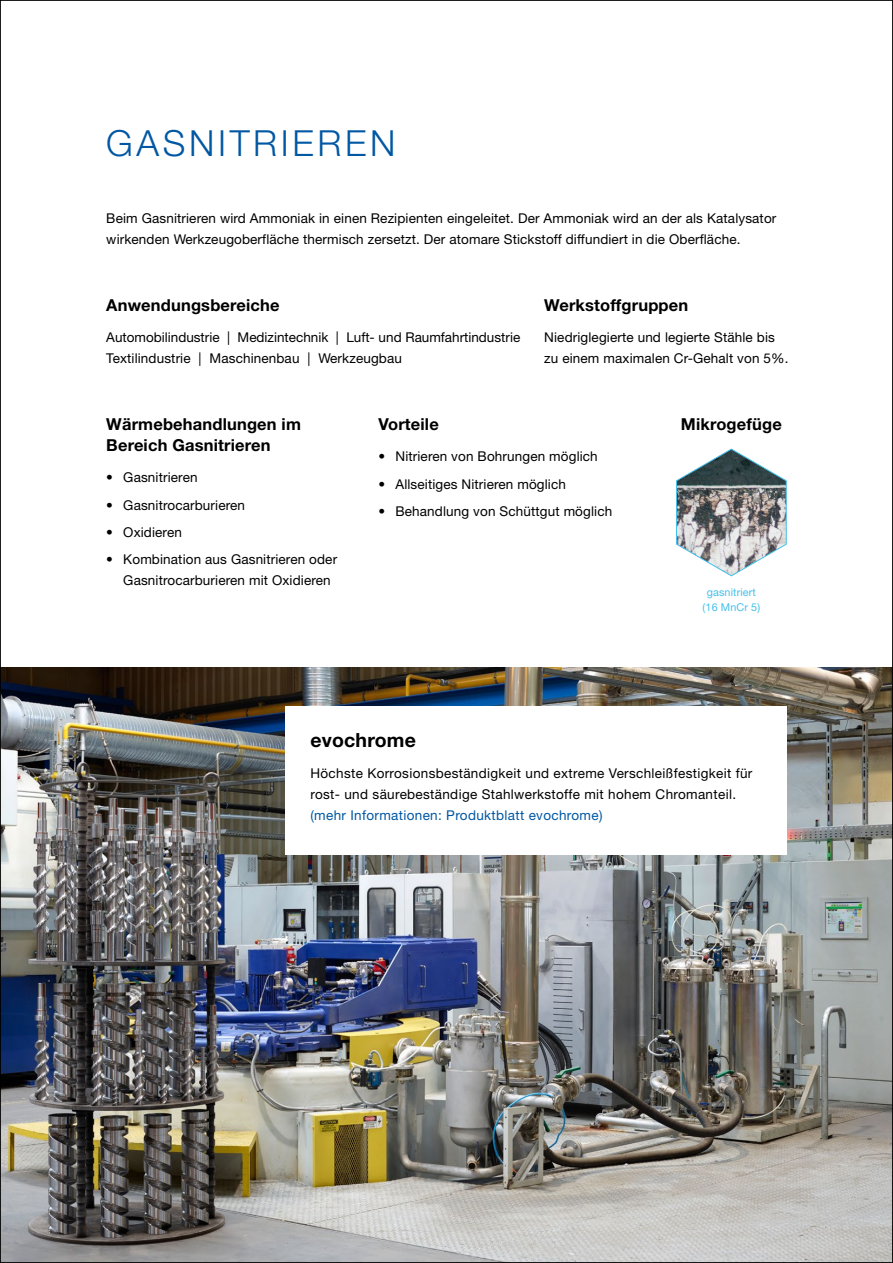
<style>
.page{position:relative;width:893px;height:1263px;background:#fff}
.page>*{position:absolute;margin:0;border:0;box-sizing:border-box;transform-origin:0 0}
.t1{font:300 36px "Helvetica Neue";letter-spacing:.1em;color:#0057a3}
.t2{font:700 19.5px "Helvetica Neue";letter-spacing:.01em;color:#000}
.t3{font:700 16.5px/21px "Helvetica Neue";letter-spacing:.01em;color:#000}
.t4{font:13.5px/21px "Helvetica Neue";letter-spacing:.01em;color:#000}
.t5{font:13.5px "Helvetica Neue";letter-spacing:.025em;color:#0057a3}
.t6{font:10.8px/14.9px "Helvetica Neue";letter-spacing:.01em;color:#45c0eb;text-align:center}
</style>
<div class="page">
<img style="left:676px;top:448px;width:111px;height:129px">
<img style="left:2px;top:668px;width:889px;height:593px">
<div style="left:285px;top:706px;width:502px;height:149px;background:#fff"></div>
<svg style="left:892px;top:0;width:1px;height:1263px"></svg>
<h1 class="t1" style="left:106px;top:121px;width:291px">GASNITRIEREN</h1>
<p class="t4" style="left:106px;top:208px;width:672px">Beim Gasnitrieren wird Ammoniak in einen Rezipienten eingeleitet. Der Ammoniak wird an der als Katalysator wirkenden Werkzeugoberfläche thermisch zersetzt. Der atomare Stickstoff diffundiert in die Oberfläche.</p>
<p class="t3" style="left:106px;top:294px;width:175px">Anwendungsbereiche</p>
<p class="t4" style="left:106px;top:327px;width:416px">Automobilindustrie | Medizintechnik | Luft- und Raumfahrtindustrie<br>Textilindustrie | Maschinenbau | Werkzeugbau</p>
<p class="t3" style="left:544px;top:294px;width:145px">Werkstoffgruppen</p>
<p class="t4" style="left:544px;top:327px;width:246px">Niedriglegierte und legierte Stähle bis zu einem maximalen Cr-Gehalt von 5%.</p>
<p class="t3" style="left:106px;top:413px;width:196px">Wärmebehandlungen im<br>Bereich Gasnitrieren</p>
<p class="t4" style="left:106px;top:467px;width:93px">• Gasnitrieren</p>
<p class="t4" style="left:106px;top:494px;width:140px">• Gasnitrocarburieren</p>
<p class="t4" style="left:106px;top:521px;width:77px">• Oxidieren</p>
<p class="t4" style="left:123px;top:549px;width:215px;text-indent:-17px">• Kombination aus Gasnitrieren oder<br>Gasnitrocarburieren mit Oxidieren</p>
<p class="t3" style="left:378px;top:413px;width:62px">Vorteile</p>
<p class="t4" style="left:378px;top:446px;width:221px">• Nitrieren von Bohrungen möglich</p>
<p class="t4" style="left:378px;top:473px;width:189px">• Allseitiges Nitrieren möglich</p>
<p class="t4" style="left:378px;top:500px;width:235px">• Behandlung von Schüttgut möglich</p>
<p class="t3" style="left:681px;top:413px;width:102px">Mikrogefüge</p>
<p class="t6" style="left:703px;top:584px;width:59px">gasnitriert (16 MnCr 5)</p>
<h2 class="t2" style="left:310px;top:728px;width:107px">evochrome</h2>
<p class="t4" style="left:310px;top:763px;width:443px">Höchste Korrosionsbeständigkeit und extreme Verschleißfestigkeit für rost- und säurebeständige Stahlwerkstoffe mit hohem Chromanteil.</p>
<p class="t5" style="left:310px;top:807px;width:294px">(mehr Informationen: Produktblatt evochrome)</p>
</div>
